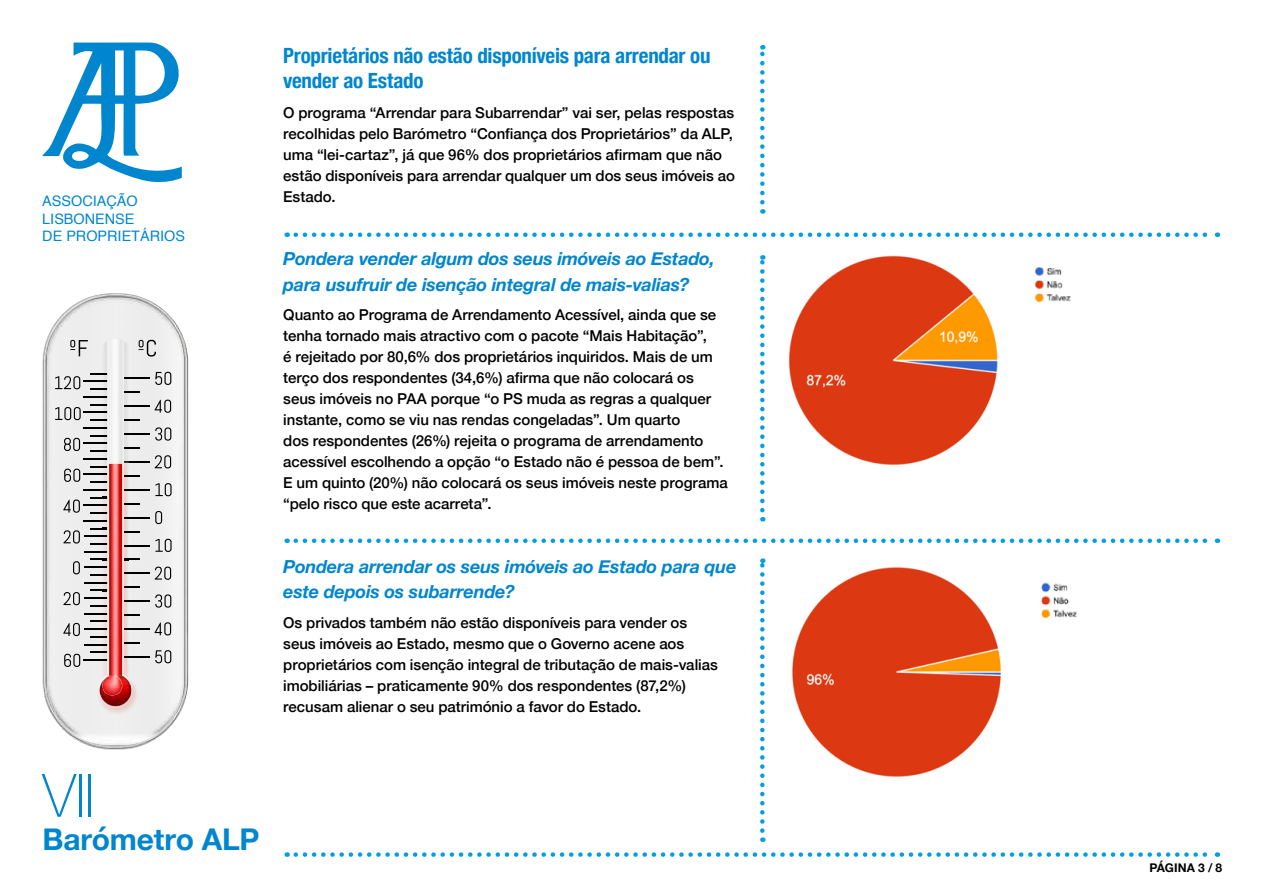
<style>
.page{position:relative;width:1263px;height:893px;background:#fff}
.page>*{position:absolute;margin:0;border:0;box-sizing:border-box;transform-origin:0 0}
.t1{font:100 59.85px "Helvetica Neue";color:#0086ce}
.t2{font:700 30px "Helvetica Neue";letter-spacing:-.005em;color:#0086ce}
.t3{font:700 condensed 21px/25.5px "Helvetica Neue";letter-spacing:-.01em;color:#0086ce}
.t4{font:italic 700 18px/25.5px "Helvetica Neue";letter-spacing:-.01em;color:#0086ce}
.t5{font:500 15px/21px "Helvetica Neue";color:#000}
.t6{font:14.4px/17.2px "Helvetica";color:#0086ce}
.t7{font:700 12px "Helvetica Neue";letter-spacing:.01em;color:#000}
</style>
<div class="page">
<img style="left:44px;top:294px;width:144px;height:456px">
<img style="left:184px;top:362px;width:1px;height:319px">
<svg style="left:109px;top:745px;width:16px;height:1px"></svg>
<img style="left:47px;top:298px;width:137px;height:447px">
<hr style="left:124px;top:433px;width:26px;height:2px;background:#000">
<hr style="left:124px;top:656px;width:26px;height:2px;background:#000">
<svg style="left:155px;top:650px;width:16px;height:13px"></svg>
<svg style="left:155px;top:427px;width:16px;height:14px"></svg>
<svg style="left:139px;top:340px;width:17px;height:17px"></svg>
<svg style="left:70px;top:340px;width:18px;height:16px"></svg>
<img style="left:98px;top:713px;width:41px;height:1px">
<img style="left:98px;top:678px;width:41px;height:35px">
<img style="left:99px;top:680px;width:39px;height:33px">
<img style="left:137px;top:681px;width:1px;height:31px">
<img style="left:100px;top:681px;width:37px;height:31px">
<img style="left:102px;top:683px;width:35px;height:28px">
<img style="left:104px;top:684px;width:33px;height:26px">
<img style="left:107px;top:687px;width:29px;height:23px">
<img style="left:134px;top:689px;width:1px;height:20px">
<img style="left:129px;top:346px;width:1px;height:109px">
<img style="left:102px;top:459px;width:1px;height:216px">
<img style="left:103px;top:339px;width:4px;height:336px">
<svg style="left:55px;top:373px;width:52px;height:17px"></svg>
<svg style="left:83px;top:396px;width:24px;height:1px"></svg>
<svg style="left:55px;top:404px;width:52px;height:17px"></svg>
<svg style="left:84px;top:427px;width:23px;height:1px"></svg>
<svg style="left:64px;top:435px;width:43px;height:17px"></svg>
<svg style="left:84px;top:458px;width:23px;height:1px"></svg>
<svg style="left:64px;top:466px;width:43px;height:17px"></svg>
<svg style="left:84px;top:489px;width:23px;height:1px"></svg>
<svg style="left:63px;top:497px;width:44px;height:17px"></svg>
<svg style="left:84px;top:520px;width:23px;height:1px"></svg>
<svg style="left:63px;top:528px;width:44px;height:17px"></svg>
<svg style="left:84px;top:551px;width:23px;height:1px"></svg>
<svg style="left:73px;top:559px;width:34px;height:16px"></svg>
<svg style="left:84px;top:582px;width:23px;height:1px"></svg>
<svg style="left:63px;top:590px;width:44px;height:16px"></svg>
<svg style="left:84px;top:613px;width:23px;height:1px"></svg>
<svg style="left:63px;top:621px;width:44px;height:16px"></svg>
<svg style="left:84px;top:644px;width:23px;height:1px"></svg>
<svg style="left:64px;top:652px;width:43px;height:15px"></svg>
<img style="left:124px;top:341px;width:5px;height:334px">
<svg style="left:124px;top:372px;width:47px;height:13px"></svg>
<svg style="left:124px;top:392px;width:16px;height:1px"></svg>
<svg style="left:124px;top:400px;width:47px;height:13px"></svg>
<svg style="left:124px;top:420px;width:16px;height:1px"></svg>
<svg style="left:124px;top:433px;width:6px;height:2px"></svg>
<svg style="left:124px;top:447px;width:16px;height:2px"></svg>
<svg style="left:124px;top:455px;width:47px;height:13px"></svg>
<svg style="left:124px;top:475px;width:16px;height:1px"></svg>
<svg style="left:124px;top:483px;width:48px;height:13px"></svg>
<svg style="left:124px;top:503px;width:16px;height:1px"></svg>
<svg style="left:124px;top:511px;width:38px;height:13px"></svg>
<svg style="left:124px;top:531px;width:16px;height:1px"></svg>
<svg style="left:124px;top:539px;width:48px;height:13px"></svg>
<svg style="left:124px;top:559px;width:16px;height:1px"></svg>
<svg style="left:124px;top:567px;width:47px;height:13px"></svg>
<svg style="left:124px;top:587px;width:16px;height:1px"></svg>
<svg style="left:124px;top:594px;width:47px;height:14px"></svg>
<svg style="left:124px;top:615px;width:16px;height:1px"></svg>
<svg style="left:124px;top:622px;width:47px;height:13px"></svg>
<svg style="left:124px;top:642px;width:16px;height:2px"></svg>
<img style="left:107px;top:339px;width:17px;height:336px">
<svg style="left:98px;top:675px;width:36px;height:34px"></svg>
<img style="left:109px;top:464px;width:13px;height:212px">
<img style="left:100px;top:676px;width:31px;height:30px">
<img style="left:102px;top:676px;width:20px;height:19px;border-radius:10px">
<svg style="left:42px;top:42px;width:140px;height:141px"></svg>
<img style="left:789px;top:255px;width:209px;height:211px">
<img style="left:1035px;top:267px;width:36px;height:36px">
<img style="left:1041px;top:582px;width:36px;height:37px">
<img style="left:792px;top:567px;width:209px;height:210px">
<svg style="left:296px;top:232px;width:922px;height:5px"></svg>
<svg style="left:296px;top:538px;width:922px;height:5px"></svg>
<svg style="left:296px;top:852px;width:922px;height:5px"></svg>
<svg style="left:760px;top:45px;width:5px;height:157px"></svg>
<svg style="left:760px;top:255px;width:5px;height:255px"></svg>
<svg style="left:760px;top:558px;width:5px;height:273px"></svg>
<p class="t6" style="left:42px;top:193px;width:144px">ASSOCIAÇÃO<br>LISBONENSE<br>DE PROPRIETÁRIOS</p>
<h3 class="t3" style="left:283px;top:41px;width:429px">Proprietários não estão disponíveis para arrendar ou vender ao Estado</h3>
<p class="t5" style="left:283px;top:101px;width:453px">O programa “Arrendar para Subarrendar” vai ser, pelas respostas recolhidas pelo Barómetro “Confiança dos Proprietários” da ALP, uma “lei-cartaz”, já que 96% dos proprietários afirmam que não estão disponíveis para arrendar qualquer um dos seus imóveis ao Estado.</p>
<p class="t4" style="left:283px;top:247px;width:433px">Pondera vender algum dos seus imóveis ao Estado, para usufruir de isenção integral de mais-valias?</p>
<p class="t5" style="left:283px;top:303px;width:446px">Quanto ao Programa de Arrendamento Acessível, ainda que se tenha tornado mais atractivo com o pacote “Mais Habitação”,<br>é rejeitado por 80,6% dos proprietários inquiridos. Mais de um terço dos respondentes (34,6%) afirma que não colocará os seus imóveis no PAA porque “o PS muda as regras a qualquer instante, como se viu nas rendas congeladas”. Um quarto<br>dos respondentes (26%) rejeita o programa de arrendamento acessível escolhendo a opção “o Estado não é pessoa de bem”.<br>E um quinto (20%) não colocará os seus imóveis neste programa “pelo risco que este acarreta”.</p>
<p class="t4" style="left:283px;top:554px;width:455px">Pondera arrendar os seus imóveis ao Estado para que este depois os subarrende?</p>
<p class="t5" style="left:283px;top:611px;width:436px">Os privados também não estão disponíveis para vender os seus imóveis ao Estado, mesmo que o Governo acene aos proprietários com isenção integral de tributação de mais-valias imobiliárias – praticamente 90% dos respondentes (87,2%) recusam alienar o seu património a favor do Estado.</p>
<h1 class="t1" style="left:43px;top:750px;width:54px">VII</h1>
<h2 class="t2" style="left:43px;top:815px;width:218px">Barómetro ALP</h2>
<p class="t7" style="left:1149px;top:858px;width:74px">PÁGINA 3 / 8</p>
</div>
